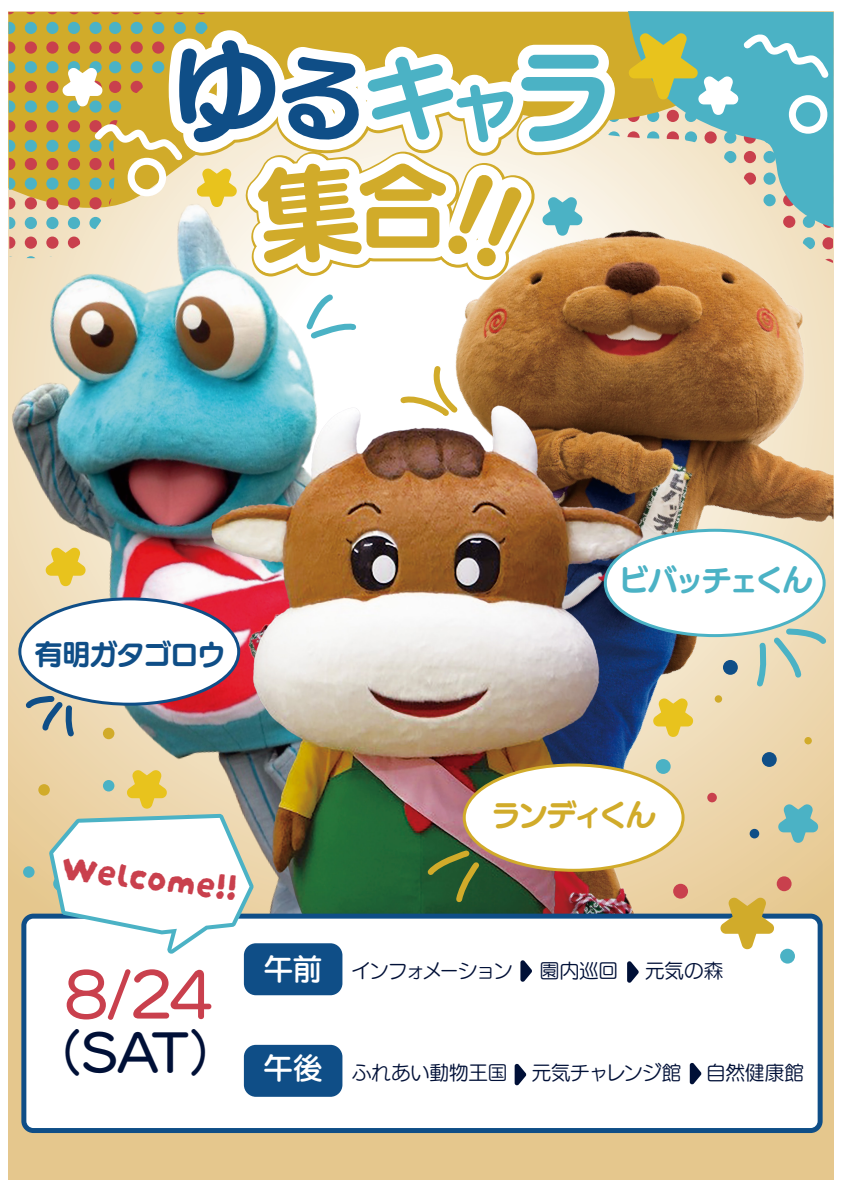
<style>
.page{position:relative;width:842px;height:1191px;background:#fff}
.page>*{position:absolute;margin:0;border:0;box-sizing:border-box;transform-origin:0 0}
.t1{font:58.8px "UD Marugo Large Pr 6 N DB";color:#c9404d}
.t2{font:49px "UD Marugo Large Pr 6 N DB";color:#001037}
.t3{font:38.2px "Darumadrop One";color:#c9404d}
.t4{font:29.4px "UD Marugo Large Pr 6 N B";letter-spacing:-.07em;color:#4bb2c5}
.t5{font:29.4px "UD Marugo Large Pr 6 N B";letter-spacing:-.09em;color:#d1ab2a}
.t6{font:29.4px "UD Marugo Large Pr 6 N DB";color:#fff}
.t7{font:28px "UD Marugo Large Pr 6 N B";letter-spacing:-.03em;color:#0f4e87}
.t8{font:19.6px "UD Marugo Large Pr 6 N M";letter-spacing:-.015em;color:#001037}
.t9{font:19.6px "UD Marugo Large Pr 6 N M";letter-spacing:-.105em;color:#001037}
.t10{font:19.6px "UD Marugo Large Pr 6 N M";letter-spacing:-.035em;color:#001037}
</style>
<div class="page">
<div style="left:8px;top:12px;width:825px;height:1167px;background:#e5c78d"></div>
<img style="left:8px;top:228px;width:164px;height:650px">
<img style="left:172px;top:227px;width:661px;height:668px">
<img style="left:120px;top:339px;width:602px;height:574px">
<div style="left:21px;top:913px;width:802px;height:220px;background:#fff"></div>
<svg style="left:685px;top:237px;width:12px;height:12px"></svg>
<svg style="left:685px;top:259px;width:12px;height:4px"></svg>
<div style="left:704px;top:216px;width:13px;height:12px;background:#f5e9d3;border-radius:50%"></div>
<div style="left:704px;top:237px;width:13px;height:12px;background:#f6ebd5;border-radius:50%"></div>
<svg style="left:704px;top:259px;width:13px;height:4px"></svg>
<div style="left:724px;top:216px;width:12px;height:12px;background:#f4e8ce;border-radius:50%"></div>
<div style="left:724px;top:237px;width:12px;height:12px;background:#f5e8d0;border-radius:50%"></div>
<svg style="left:724px;top:259px;width:12px;height:4px"></svg>
<div style="left:744px;top:216px;width:12px;height:12px;background:#f3e6ca;border-radius:50%"></div>
<div style="left:744px;top:237px;width:12px;height:12px;background:#f4e7cc;border-radius:50%"></div>
<svg style="left:744px;top:259px;width:12px;height:4px"></svg>
<div style="left:763px;top:216px;width:13px;height:12px;background:#f3e4c7;border-radius:50%"></div>
<div style="left:763px;top:237px;width:13px;height:12px;background:#f3e5c8;border-radius:50%"></div>
<svg style="left:763px;top:259px;width:13px;height:4px"></svg>
<div style="left:783px;top:237px;width:12px;height:12px;background:#f2e2c4;border-radius:50%"></div>
<svg style="left:783px;top:259px;width:12px;height:4px"></svg>
<div style="left:803px;top:237px;width:12px;height:12px;background:#4bb2c5;border-radius:50%"></div>
<svg style="left:803px;top:259px;width:12px;height:4px"></svg>
<svg style="left:822px;top:237px;width:11px;height:12px"></svg>
<svg style="left:822px;top:259px;width:11px;height:4px"></svg>
<svg style="left:627px;top:237px;width:13px;height:12px"></svg>
<svg style="left:627px;top:259px;width:13px;height:4px"></svg>
<svg style="left:647px;top:237px;width:12px;height:12px"></svg>
<svg style="left:647px;top:259px;width:12px;height:4px"></svg>
<svg style="left:667px;top:237px;width:12px;height:12px"></svg>
<svg style="left:667px;top:259px;width:12px;height:4px"></svg>
<svg style="left:8px;top:12px;width:695px;height:216px;background:#d3b03a"></svg>
<svg style="left:8px;top:140px;width:7px;height:12px"></svg>
<div style="left:25px;top:140px;width:12px;height:12px;background:#4bb2c5;border-radius:50%"></div>
<div style="left:46px;top:140px;width:13px;height:12px;background:#4bb2c5;border-radius:50%"></div>
<svg style="left:8px;top:120px;width:7px;height:12px"></svg>
<div style="left:25px;top:120px;width:12px;height:12px;background:#c9404d;border-radius:50%"></div>
<div style="left:46px;top:120px;width:13px;height:12px;background:#c9404d;border-radius:50%"></div>
<svg style="left:8px;top:100px;width:7px;height:13px"></svg>
<div style="left:25px;top:100px;width:12px;height:13px;background:#4bb2c5;border-radius:50%"></div>
<svg style="left:46px;top:100px;width:13px;height:13px"></svg>
<svg style="left:8px;top:81px;width:7px;height:12px"></svg>
<div style="left:25px;top:81px;width:12px;height:12px;background:#c9404d;border-radius:50%"></div>
<div style="left:46px;top:81px;width:13px;height:12px;background:#c9404d;border-radius:50%"></div>
<svg style="left:8px;top:61px;width:7px;height:12px"></svg>
<div style="left:25px;top:61px;width:12px;height:12px;background:#4bb2c5;border-radius:50%"></div>
<div style="left:46px;top:61px;width:13px;height:12px;background:#4bb2c5;border-radius:50%"></div>
<svg style="left:8px;top:41px;width:7px;height:13px"></svg>
<div style="left:25px;top:41px;width:12px;height:13px;background:#c9404d;border-radius:50%"></div>
<div style="left:46px;top:41px;width:13px;height:13px;background:#c9404d;border-radius:50%"></div>
<svg style="left:8px;top:22px;width:7px;height:12px"></svg>
<div style="left:25px;top:22px;width:12px;height:12px;background:#4bb2c5;border-radius:50%"></div>
<div style="left:46px;top:22px;width:13px;height:12px;background:#4bb2c5;border-radius:50%"></div>
<div style="left:68px;top:22px;width:12px;height:12px;background:#4bb2c5;border-radius:50%"></div>
<div style="left:89px;top:22px;width:13px;height:12px;background:#4bb2c5;border-radius:50%"></div>
<svg style="left:8px;top:12px;width:7px;height:2px"></svg>
<svg style="left:25px;top:12px;width:12px;height:2px"></svg>
<svg style="left:46px;top:12px;width:13px;height:2px"></svg>
<svg style="left:68px;top:12px;width:12px;height:2px"></svg>
<svg style="left:89px;top:12px;width:13px;height:2px"></svg>
<div style="left:109px;top:22px;width:12px;height:12px;background:#4bb2c5;border-radius:50%"></div>
<div style="left:131px;top:22px;width:12px;height:12px;background:#4bb2c5;border-radius:50%"></div>
<div style="left:152px;top:22px;width:12px;height:12px;background:#4bb2c5;border-radius:50%"></div>
<div style="left:174px;top:22px;width:12px;height:12px;background:#4bb2c5;border-radius:50%"></div>
<div style="left:195px;top:22px;width:12px;height:12px;background:#4bb2c5;border-radius:50%"></div>
<svg style="left:109px;top:12px;width:12px;height:2px"></svg>
<svg style="left:131px;top:12px;width:12px;height:2px"></svg>
<svg style="left:152px;top:12px;width:12px;height:2px"></svg>
<svg style="left:174px;top:12px;width:12px;height:2px"></svg>
<svg style="left:195px;top:12px;width:12px;height:2px"></svg>
<svg style="left:8px;top:256px;width:7px;height:12px"></svg>
<svg style="left:25px;top:256px;width:12px;height:12px"></svg>
<div style="left:46px;top:256px;width:13px;height:12px;background:#f2e1c2;border-radius:50%"></div>
<svg style="left:8px;top:236px;width:7px;height:13px"></svg>
<div style="left:25px;top:236px;width:12px;height:13px;background:#c9404d;border-radius:50%"></div>
<div style="left:46px;top:236px;width:13px;height:13px;background:#c9404d;border-radius:50%"></div>
<svg style="left:8px;top:217px;width:7px;height:12px"></svg>
<div style="left:25px;top:217px;width:12px;height:12px;background:#4bb2c5;border-radius:50%"></div>
<div style="left:46px;top:217px;width:13px;height:12px;background:#4bb2c5;border-radius:50%"></div>
<svg style="left:8px;top:197px;width:7px;height:12px"></svg>
<div style="left:25px;top:197px;width:12px;height:12px;background:#c9404d;border-radius:50%"></div>
<div style="left:46px;top:197px;width:13px;height:12px;background:#c9404d;border-radius:50%"></div>
<svg style="left:8px;top:177px;width:7px;height:13px"></svg>
<div style="left:25px;top:177px;width:12px;height:13px;background:#4bb2c5;border-radius:50%"></div>
<div style="left:46px;top:177px;width:13px;height:13px;background:#4bb2c5;border-radius:50%"></div>
<svg style="left:8px;top:158px;width:7px;height:12px"></svg>
<div style="left:25px;top:158px;width:12px;height:12px;background:#c9404d;border-radius:50%"></div>
<div style="left:46px;top:158px;width:13px;height:12px;background:#c9404d;border-radius:50%"></div>
<div style="left:244px;top:943px;width:98px;height:52px;background:#0f4e87;border-radius:12px"></div>
<div style="left:244px;top:1044px;width:98px;height:52px;background:#0f4e87;border-radius:12px"></div>
<svg style="left:520px;top:959px;width:12px;height:23px"></svg>
<svg style="left:515px;top:1063px;width:11px;height:23px"></svg>
<svg style="left:627px;top:960px;width:12px;height:23px"></svg>
<svg style="left:690px;top:1062px;width:11px;height:23px"></svg>
<svg style="left:627px;top:11px;width:206px;height:216px;background:#b1cfc7"></svg>
<div style="left:707px;top:792px;width:10px;height:10px;background:#c9404d;border-radius:50%"></div>
<div style="left:673px;top:883px;width:15px;height:15px;background:#c9404d;border-radius:50%"></div>
<div style="left:804px;top:737px;width:8px;height:7px;background:#d1ab2a;border-radius:50%"></div>
<div style="left:656px;top:759px;width:15px;height:15px;background:#4bb2c5;border-radius:50%"></div>
<div style="left:777px;top:876px;width:14px;height:15px;background:#c9404d;border-radius:50%"></div>
<div style="left:780px;top:948px;width:15px;height:15px;background:#4bb2c5;border-radius:50%"></div>
<div style="left:762px;top:752px;width:15px;height:15px;background:#0f4e87;border-radius:50%"></div>
<div style="left:750px;top:829px;width:9px;height:9px;background:#0f4e87;border-radius:50%"></div>
<div style="left:38px;top:784px;width:12px;height:11px;background:#d1ab2a;border-radius:50%"></div>
<div style="left:23px;top:866px;width:12px;height:11px;background:#4bb2c5;border-radius:50%"></div>
<svg style="left:396px;top:362px;width:64px;height:59px;background:#f6efd9"></svg>
<svg style="left:304px;top:290px;width:56px;height:51px;background:#def1f4"></svg>
<svg style="left:18px;top:597px;width:222px;height:144px;background:#d8cac8"></svg>
<svg style="left:422px;top:763px;width:262px;height:143px;background:#c3b6a6"></svg>
<svg style="left:627px;top:31px;width:206px;height:113px;background:#88bdad"></svg>
<svg style="left:44px;top:545px;width:44px;height:42px;background:#ecd16d"></svg>
<svg style="left:604px;top:529px;width:228px;height:209px;background:#cacbc3"></svg>
<svg style="left:776px;top:802px;width:44px;height:42px"></svg>
<svg style="left:718px;top:895px;width:58px;height:55px"></svg>
<svg style="left:60px;top:30px;width:560px;height:250px;background:#cdc9a0"></svg>
<svg style="left:49px;top:768px;width:205px;height:185px;background:#e8e8db"></svg>
<h3 class="t7" style="left:35px;top:638px;width:192px">有明ガタゴロウ</h3>
<h3 class="t4" style="left:619px;top:564px;width:195px">ビバッチェくん</h3>
<h3 class="t3" style="left:64px;top:846px;width:179px;rotate:7deg">Welcome!!</h3>
<h1 class="t1" style="left:64px;top:962px;width:150px">8/24</h1>
<h2 class="t2" style="left:33px;top:1025px;width:207px">（SAT）</h2>
<h3 class="t6" style="left:264px;top:952px;width:60px">午前</h3>
<h3 class="t6" style="left:264px;top:1052px;width:61px">午後</h3>
<h3 class="t5" style="left:491px;top:798px;width:166px">ランディくん</h3>
<p class="t9" style="left:352px;top:960px;width:162px">インフォメーション</p>
<p class="t8" style="left:540px;top:960px;width:80px">園内巡回</p>
<p class="t8" style="left:645px;top:960px;width:80px">元気の森</p>
<p class="t8" style="left:352px;top:1061px;width:157px">ふれあい動物王国</p>
<p class="t10" style="left:532px;top:1061px;width:151px">元気チャレンジ館</p>
<p class="t8" style="left:706px;top:1061px;width:99px">自然健康館</p>
</div>
